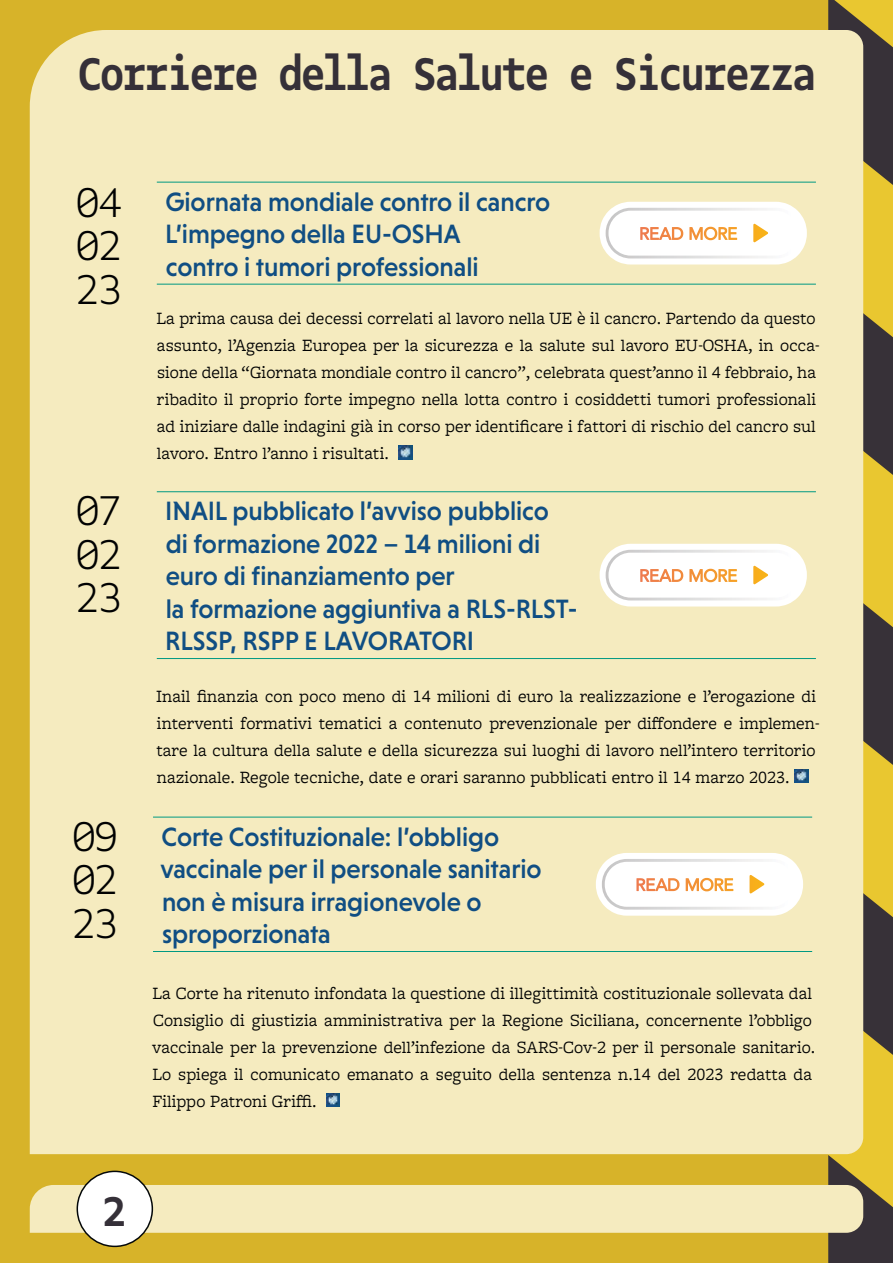
<style>
.page{position:relative;width:893px;height:1263px;background:#fff}
.page>*{position:absolute;margin:0;border:0;box-sizing:border-box;transform-origin:0 0}
.t1{font:700 49.5px "Gemeli Mono";letter-spacing:-.025em;color:#353038;scale:.95 1}
.t2{font:300 45px/43.5px "Gemeli Mono";color:#010202;text-align:justify}
.t3{font:700 45px "Gemeli Mono";color:#353038}
.t4{font:500 27px/32.4px "Niveau Grotesk";letter-spacing:-.005em;color:#104e83}
.t5{font:18px/27px "Freight Macro Pro";color:#010202}
</style>
<div class="page">
<div style="left:0;top:0;width:892px;height:1263px;background:#d7b329"></div>
<div style="left:828px;top:0;width:64px;height:1263px;background:#e9c730"></div>
<svg style="left:863px;top:865px;width:29px;height:241px"></svg>
<svg style="left:863px;top:575px;width:29px;height:241px"></svg>
<svg style="left:863px;top:285px;width:29px;height:241px"></svg>
<svg style="left:828px;top:0;width:64px;height:236px"></svg>
<div style="left:30px;top:30px;width:833px;height:1124px;background:#f5ebbf"></div>
<svg style="left:30px;top:1155px;width:862px;height:108px"></svg>
<div style="left:77px;top:1171px;width:75px;height:75px;background:#fff;border-radius:50%"></div>
<div style="left:77px;top:1171px;width:76px;height:76px;border:2px solid #040809;border-radius:50%"></div>
<hr style="left:157px;top:182px;width:658px;height:1px;background:#009982">
<hr style="left:157px;top:284px;width:658px;height:1px;background:#009982">
<svg style="left:599px;top:202px;width:207px;height:63px;background:#faf4eb"></svg>
<img style="left:398px;top:446px;width:14px;height:13px">
<hr style="left:153px;top:817px;width:659px;height:1px;background:#009982">
<hr style="left:153px;top:951px;width:659px;height:1px;background:#009982">
<svg style="left:596px;top:853px;width:207px;height:63px;background:#faf3ea"></svg>
<img style="left:326px;top:1093px;width:14px;height:14px">
<hr style="left:157px;top:491px;width:658px;height:1px;background:#009982">
<hr style="left:157px;top:658px;width:658px;height:1px;background:#009982">
<svg style="left:599px;top:544px;width:207px;height:63px;background:#faf4eb"></svg>
<img style="left:794px;top:769px;width:14px;height:14px">
<h1 class="t1" style="left:78px;top:44px;width:778px">Corriere della Salute e Sicurezza</h1>
<h2 class="t2" style="left:77px;top:179px;width:46px">04<br>02<br>23</h2>
<h3 class="t4" style="left:165px;top:187px;width:386px">Giornata mondiale contro il cancro<br>L’impegno della EU-OSHA<br>contro i tumori professionali</h3>
<p class="t5" style="left:156px;top:307px;width:664px">La prima causa dei decessi correlati al lavoro nella UE è il cancro. Partendo da questo assunto, l’Agenzia Europea per la sicurezza e la salute sul lavoro EU-OSHA, in occa&shy;sione della “Giornata mondiale contro il cancro”, celebrata quest’anno il 4 febbraio, ha ribadito il proprio forte impegno nella lotta contro i cosiddetti tumori professionali ad iniziare dalle indagini già in corso per identificare i fattori di rischio del cancro sul lavoro. Entro l’anno i risultati.</p>
<h2 class="t2" style="left:77px;top:488px;width:46px">07<br>02<br>23</h2>
<h3 class="t4" style="left:165px;top:497px;width:414px">INAIL pubblicato l’avviso pubblico di formazione 2022 – 14 milioni di euro di finanziamento per<br>la formazione aggiuntiva a RLS-RLST-<br>RLSSP, RSPP E LAVORATORI</h3>
<p class="t5" style="left:156px;top:685px;width:665px">Inail finanzia con poco meno di 14 milioni di euro la realizzazione e l’erogazione di interventi formativi tematici a contenuto prevenzionale per diffondere e implemen&shy;tare la cultura della salute e della sicurezza sui luoghi di lavoro nell’intero territorio nazionale. Regole tecniche, date e orari saranno pubblicati entro il 14 marzo 2023.</p>
<h2 class="t2" style="left:73px;top:813px;width:46px">09<br>02<br>23</h2>
<h3 class="t4" style="left:160px;top:822px;width:383px">Corte Costituzionale: l’obbligo vaccinale per il personale sanitario non è misura irragionevole o sproporzionata</h3>
<p class="t5" style="left:152px;top:982px;width:664px">La Corte ha ritenuto infondata la questione di illegittimità costituzionale sollevata dal Consiglio di giustizia amministrativa per la Regione Siciliana, concernente l’obbligo vaccinale per la prevenzione dell’infezione da SARS-Cov-2 per il personale sanitario.<br>Lo spiega il comunicato emanato a seguito della sentenza n.14 del 2023 redatta da Filippo Patroni Griffi.</p>
<h2 class="t3" style="left:103px;top:1184px;width:24px">2</h2>
</div>
